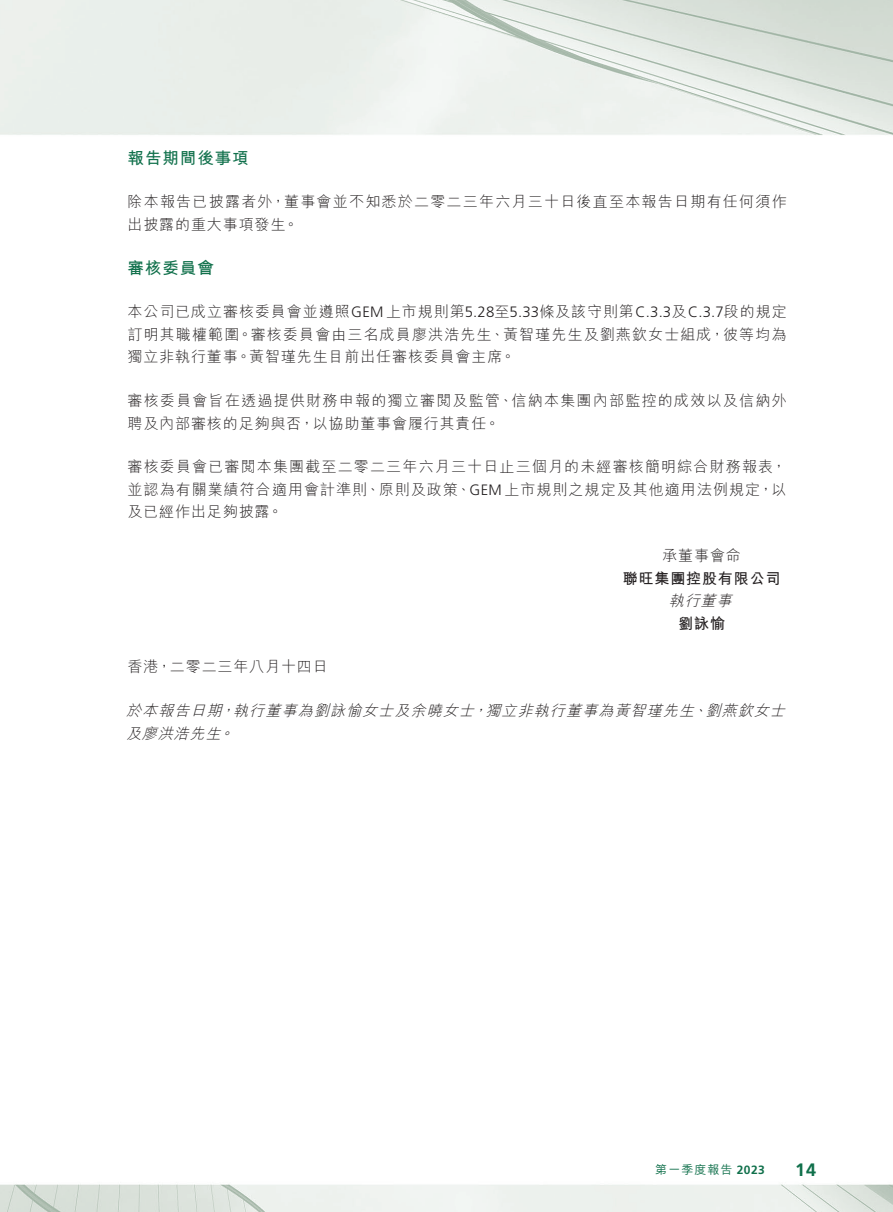
<style>
.page{position:relative;width:893px;height:1212px;background:#fff}
.page>*{position:absolute;margin:0;border:0;box-sizing:border-box;transform-origin:0 0}
.t1{font:700 18px "Frutiger LT Std";color:#10704b}
.t2{font:700 16.5px "M Hei HK";letter-spacing:.06em;color:#10704b}
.t3{font:300 15px/22.5px "M Hei HK";letter-spacing:.07em;color:#231f20}
.t4{font:italic 300 15px/22.5px "M Hei HK";color:#231f20}
.t5{font:700 15px "M Hei HK";letter-spacing:.06em;color:#231f20}
.t6{font:500 12px "M Hei HK";letter-spacing:.085em;color:#10704b}
.s1{font-family:"Frutiger LT Std"}
.s2{font-family:"Frutiger LT Std";font-weight:700}
</style>
<div class="page">
<img style="left:0;top:0;width:893px;height:1212px">
<p class="t2" style="left:128px;top:146px;width:123px">報告期間後事項</p>
<p class="t3" style="left:128px;top:190px;width:661px">除本報告已披露者外，董事會並不知悉於二零二三年六月三十日後直至本報告日期有任何須作出披露的重大事項發生。</p>
<p class="t2" style="left:128px;top:256px;width:88px">審核委員會</p>
<p class="t3" style="left:128px;top:300px;width:661px;text-align:justify">本公司已成立審核委員會並遵照<span class="s1">GEM</span>上市規則第<span class="s1">5.28</span>至<span class="s1">5.33</span>條及該守則第<span class="s1">C.3.3</span>及<span class="s1">C.3.7</span>段的規定訂明其職權範圍。審核委員會由三名成員廖洪浩先生、黃智瑾先生及劉燕欽女士組成，彼等均為獨立非執行董事。黃智瑾先生目前出任審核委員會主席。</p>
<p class="t3" style="left:128px;top:389px;width:661px">審核委員會旨在透過提供財務申報的獨立審閱及監管、信納本集團內部監控的成效以及信納外聘及內部審核的足夠與否，以協助董事會履行其責任。</p>
<p class="t3" style="left:128px;top:455px;width:661px;text-align:justify">審核委員會已審閱本集團截至二零二三年六月三十日止三個月的未經審核簡明綜合財務報表，並認為有關業績符合適用會計準則、原則及政策、<span class="s1">GEM</span>上市規則之規定及其他適用法例規定，以及已經作出足夠披露。</p>
<p class="t3" style="left:662px;top:544px;width:80px">承董事會命</p>
<p class="t5" style="left:623px;top:567px;width:159px">聯旺集團控股有限公司</p>
<p class="t4" style="left:669px;top:589px;width:68px">執行董事</p>
<p class="t5" style="left:678px;top:612px;width:48px">劉詠愉</p>
<p class="t3" style="left:128px;top:655px;width:202px">香港，二零二三年八月十四日</p>
<p class="t4" style="left:126px;top:699px;width:664px">於本報告日期，執行董事為劉詠愉女士及余曉女士，獨立非執行董事為黃智瑾先生、劉燕欽女士及廖洪浩先生。</p>
<p class="t6" style="left:655px;top:1161px;width:111px">第一季度報告 <span class="s2">2023</span></p>
<p class="t1" style="left:795px;top:1159px;width:23px">14</p>
</div>
